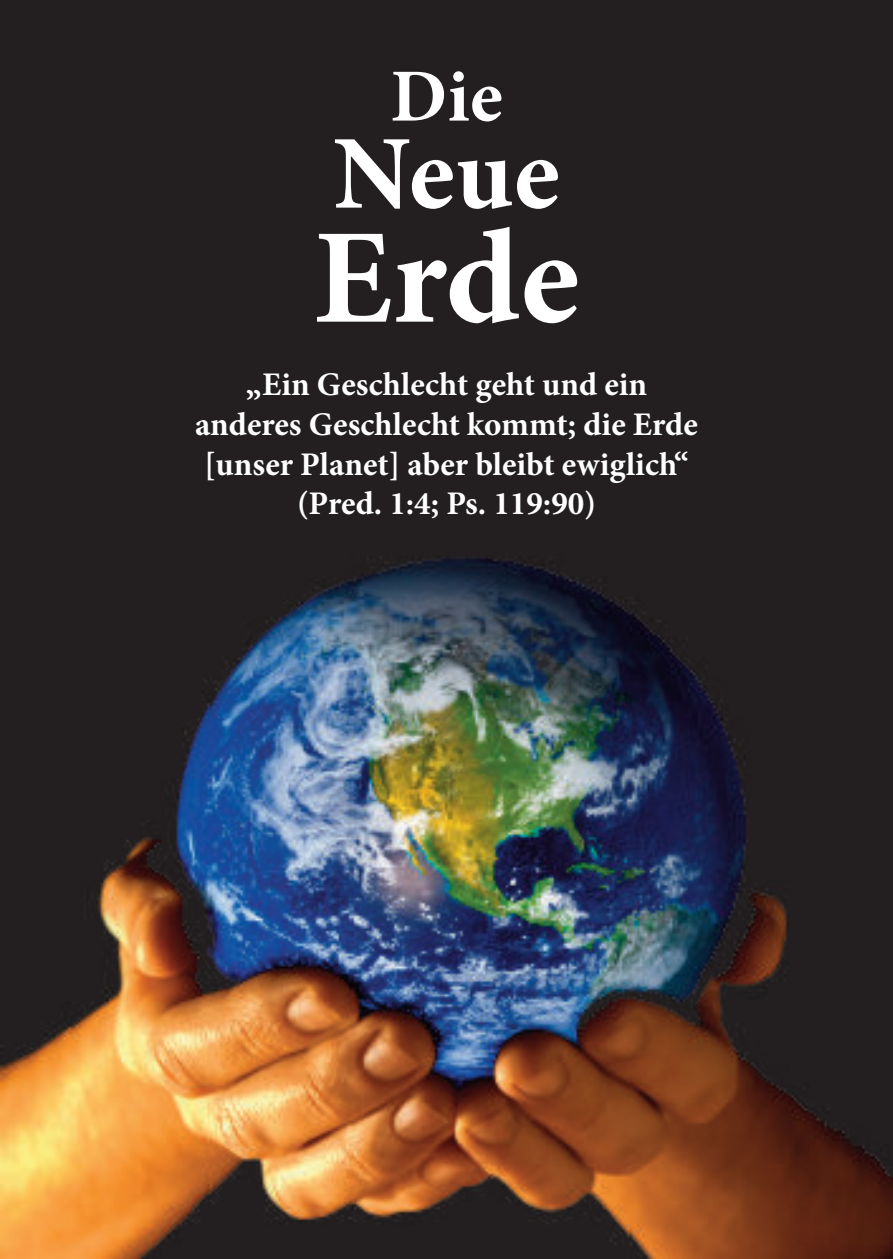
<style>
.page{position:relative;width:893px;height:1259px;background:#231f20}
.page>*{position:absolute;margin:0;border:0;box-sizing:border-box;transform-origin:0 0}
.t1{font:700 135px "Minion Pro";color:#fff}
.t2{font:700 105px "Minion Pro";color:#fff}
.t3{font:700 75px "Minion Pro";color:#fff}
.t4{font:700 33px/39.6px "Minion Pro";color:#fff;text-align:center}
</style>
<div class="page">
<img style="left:0;top:558px;width:892px;height:701px">
<h3 class="t3" style="left:390px;top:67px;width:114px">Die</h3>
<h2 class="t2" style="left:333px;top:133px;width:228px">Neue</h2>
<h1 class="t1" style="left:313px;top:225px;width:267px">Erde</h1>
<p class="t4" style="left:195px;top:368px;width:504px">„Ein Geschlecht geht und ein anderes Geschlecht kommt; die Erde [unser Planet] aber bleibt ewiglich“ (Pred. 1:4; Ps. 119:90)</p>
</div>
